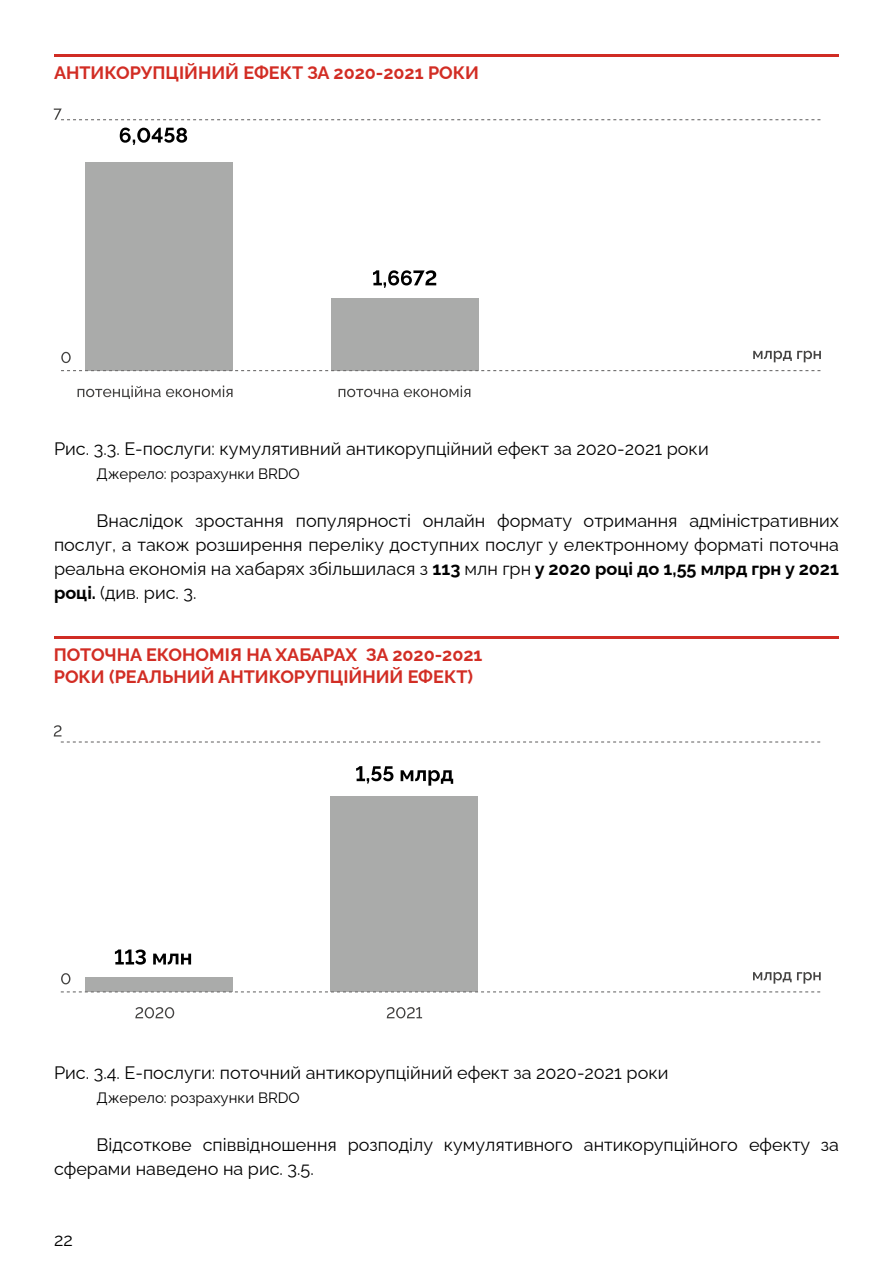
<style>
.page{position:relative;width:893px;height:1263px;background:#fff}
.page>*{position:absolute;margin:0;border:0;box-sizing:border-box;transform-origin:0 0}
.t1{font:18px/24px "Raleway";color:#000;text-align:justify}
.t2{font:700 18px/21.6px "Raleway";color:#d22d24}
.t3{font:15px "Raleway";color:#000}
.s1{font-weight:700}
</style>
<div class="page">
<hr style="left:54px;top:54px;width:785px;height:3px;background:#d02c24">
<div style="left:85px;top:162px;width:148px;height:208px;background:#aaabaa"></div>
<div style="left:331px;top:298px;width:147px;height:72px;background:#aaabaa"></div>
<svg style="left:61px;top:352px;width:10px;height:11px"></svg>
<svg style="left:61px;top:370px;width:759px;height:1px"></svg>
<svg style="left:54px;top:109px;width:766px;height:11px"></svg>
<svg style="left:120px;top:128px;width:67px;height:17px"></svg>
<svg style="left:373px;top:270px;width:63px;height:18px"></svg>
<svg style="left:78px;top:385px;width:155px;height:14px"></svg>
<svg style="left:753px;top:351px;width:68px;height:11px"></svg>
<svg style="left:339px;top:385px;width:131px;height:12px"></svg>
<hr style="left:54px;top:636px;width:785px;height:3px;background:#d02c24">
<div style="left:85px;top:977px;width:147px;height:15px;background:#aaabaa"></div>
<div style="left:331px;top:796px;width:147px;height:196px;background:#aaabaa"></div>
<svg style="left:61px;top:973px;width:9px;height:11px"></svg>
<svg style="left:54px;top:725px;width:766px;height:17px"></svg>
<svg style="left:61px;top:991px;width:759px;height:1px"></svg>
<svg style="left:115px;top:949px;width:31px;height:16px"></svg>
<svg style="left:153px;top:953px;width:38px;height:11px"></svg>
<svg style="left:356px;top:766px;width:37px;height:17px"></svg>
<svg style="left:401px;top:770px;width:52px;height:16px"></svg>
<svg style="left:135px;top:1007px;width:39px;height:11px"></svg>
<svg style="left:753px;top:972px;width:68px;height:12px"></svg>
<svg style="left:387px;top:1007px;width:35px;height:11px"></svg>
<p class="t2" style="left:54px;top:60px;width:426px">АНТИКОРУПЦІЙНИЙ ЕФЕКТ ЗА 2020-2021 РОКИ</p>
<p class="t1" style="left:54px;top:435px;width:656px">Рис. 3.3. Е-послуги: кумулятивний антикорупційний ефект за 2020-2021 роки</p>
<p class="t3" style="left:97px;top:462px;width:205px">Джерело: розрахунки BRDO</p>
<p class="t1" style="left:54px;top:507px;width:786px;text-indent:43px">Внаслідок зростання популярності онлайн формату отримання адміністративних послуг, а також розширення переліку доступних послуг у електронному форматі поточна реальна економія на хабарях збільшилася з <span class="s1">113</span> млн грн <span class="s1">у 2020 році до 1,55 млрд грн у 2021 році.</span> (див. рис. 3.</p>
<p class="t2" style="left:54px;top:642px;width:430px">ПОТОЧНА ЕКОНОМІЯ НА ХАБАРАХ ЗА 2020-2021<br>РОКИ (РЕАЛЬНИЙ АНТИКОРУПЦІЙНИЙ ЕФЕКТ)</p>
<p class="t1" style="left:54px;top:1059px;width:616px">Рис. 3.4. Е-послуги: поточний антикорупційний ефект за 2020-2021 роки</p>
<p class="t3" style="left:97px;top:1086px;width:205px">Джерело: розрахунки BRDO</p>
<p class="t1" style="left:54px;top:1131px;width:786px;text-indent:43px">Відсоткове співвідношення розподілу кумулятивного антикорупційного ефекту за сферами наведено на рис. 3.5.</p>
<p class="t1" style="left:54px;top:1226px;width:20px">22</p>
</div>
